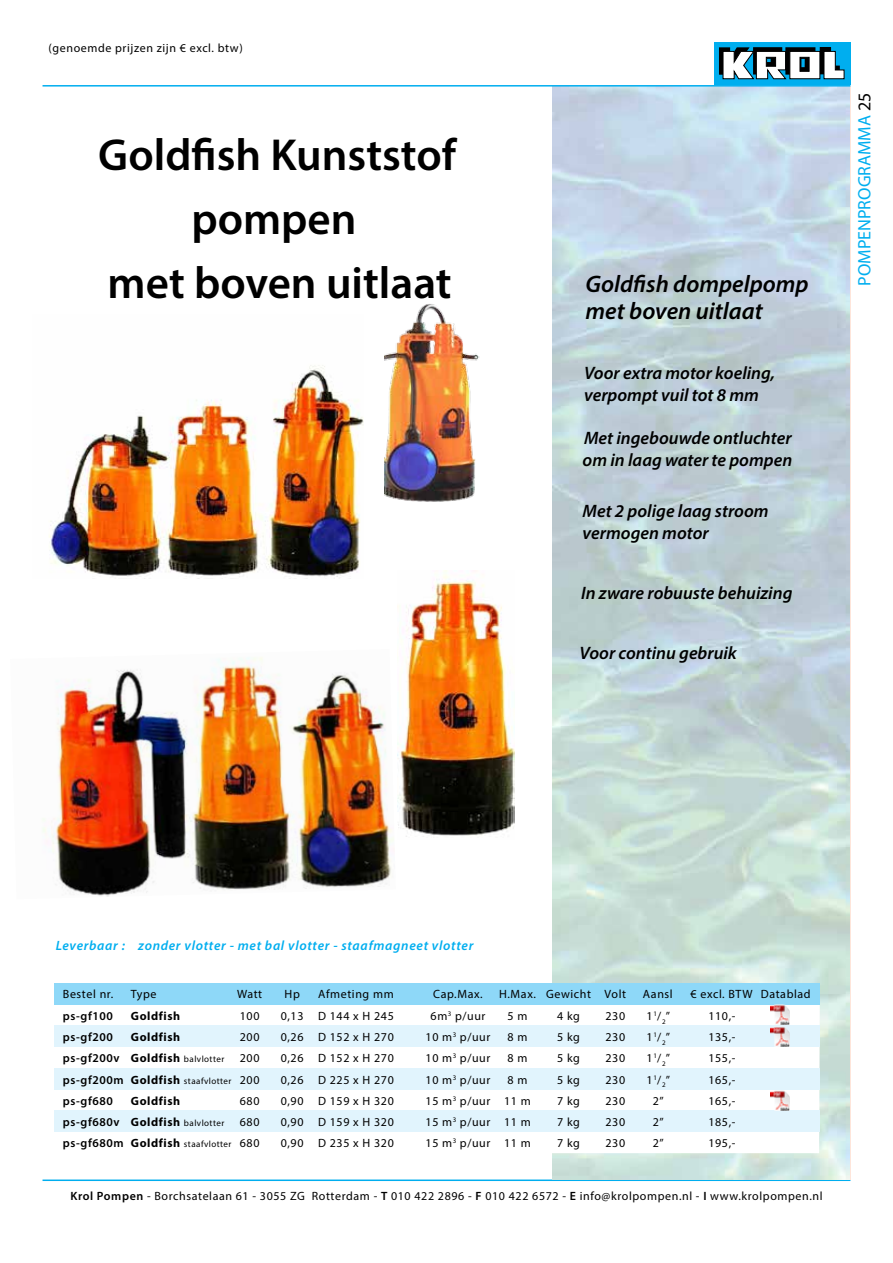
<style>
.page{position:relative;width:893px;height:1263px;background:#fff}
.page>*{position:absolute;margin:0;border:0;box-sizing:border-box;transform-origin:0 0}
.Koppen{font:600 45px "Myriad Pro";color:#000}
.kolom_heading{font:italic 600 24px/27px "Myriad Pro";color:#000}
.kolom_heading-2{font:italic 600 18px "Myriad Pro";color:#000}
.t1{font:18px "Myriad Pro";color:#00aeef}
.onderschriften{font:italic 600 13.5px "Myriad Pro";letter-spacing:.05em;color:#00aeef}
.balken_onderin{font:12px "Myriad Pro";letter-spacing:.05em;color:#000}
.t2{font:600 12px "Myriad Pro";letter-spacing:.05em;color:#000}
.t3{font:700 12px "Myriad Pro";letter-spacing:.05em;color:#000}
.t4{font:9px "Myriad Pro";letter-spacing:.05em;color:#000}
.s1{color:#000}
.s2{font-weight:600;font-size:12px}
.s3{font-weight:700;font-size:12px}
.s4{font-size:12px}
.s5{font-weight:600}
</style>
<div class="page">
<hr style="left:43px;top:1179px;width:807px;height:2px;background:#00aeef">
<div style="left:714px;top:43px;width:136px;height:42px;background:#00aeef"></div>
<svg style="left:719px;top:47px;width:126px;height:32px"></svg>
<hr style="left:43px;top:85px;width:807px;height:2px;background:#00aeef">
<svg style="left:54px;top:1004px;width:766px;height:149px"></svg>
<div style="left:54px;top:1068px;width:766px;height:21px;background:#e1f4fd"></div>
<div style="left:54px;top:1111px;width:766px;height:21px;background:#e1f4fd"></div>
<div style="left:54px;top:1025px;width:766px;height:22px;background:#e1f4fd"></div>
<div style="left:54px;top:983px;width:766px;height:21px;background:#8ed8f8"></div>
<img style="left:770px;top:1004px;width:20px;height:43px">
<img style="left:770px;top:1090px;width:20px;height:21px">
<img style="left:398px;top:570px;width:116px;height:267px">
<img style="left:385px;top:304px;width:95px;height:198px">
<img style="left:49px;top:365px;width:314px;height:212px">
<img style="left:43px;top:657px;width:351px;height:240px">
<p class="balken_onderin" style="left:48px;top:40px;width:196px">(genoemde prijzen zijn € excl. btw)</p>
<p class="Koppen" style="left:98px;top:126px;width:359px">Goldfish Kunststof</p>
<p class="Koppen" style="left:191px;top:190px;width:167px">pompen</p>
<p class="Koppen" style="left:108px;top:254px;width:346px">met boven uitlaat</p>
<p class="kolom_heading" style="left:586px;top:270px;width:225px">Goldfish dompelpomp met boven uitlaat</p>
<p class="kolom_heading-2" style="left:584px;top:362px;width:192px">Voor extra motor koeling,</p>
<p class="kolom_heading-2" style="left:584px;top:383px;width:176px">verpompt vuil tot 8 mm</p>
<p class="kolom_heading-2" style="left:584px;top:426px;width:209px">Met ingebouwde ontluchter</p>
<p class="kolom_heading-2" style="left:583px;top:448px;width:211px">om in laag water te pompen</p>
<p class="kolom_heading-2" style="left:583px;top:500px;width:187px">Met 2 polige laag stroom</p>
<p class="kolom_heading-2" style="left:583px;top:521px;width:128px">vermogen motor</p>
<p class="kolom_heading-2" style="left:581px;top:581px;width:213px">In zware robuuste behuizing</p>
<p class="kolom_heading-2" style="left:580px;top:641px;width:159px">Voor continu gebruik</p>
<h3 class="t1" style="left:853px;top:286px;width:194px;rotate:-90deg">POMPENPROGRAMMA <span class="s1">25</span></h3>
<p class="onderschriften" style="left:56px;top:937px;width:419px">Leverbaar : zonder vlotter - met bal vlotter - staafmagneet vlotter</p>
<p class="balken_onderin" style="left:63px;top:987px;width:52px">Bestel nr.</p>
<p class="balken_onderin" style="left:131px;top:987px;width:27px">Type</p>
<p class="balken_onderin" style="left:237px;top:987px;width:27px">Watt</p>
<p class="balken_onderin" style="left:284px;top:987px;width:17px">Hp</p>
<p class="balken_onderin" style="left:318px;top:987px;width:77px">Afmeting mm</p>
<p class="balken_onderin" style="left:433px;top:987px;width:51px">Cap.Max.</p>
<p class="balken_onderin" style="left:499px;top:987px;width:128px">H.Max. Gewicht Volt</p>
<p class="balken_onderin" style="left:643px;top:987px;width:31px">Aansl</p>
<p class="balken_onderin" style="left:691px;top:987px;width:122px">€ excl. BTW Datablad</p>
<p class="t2" style="left:63px;top:1008px;width:52px">ps-gf100</p>
<p class="t3" style="left:131px;top:1008px;width:51px">Goldfish</p>
<p class="balken_onderin" style="left:240px;top:1008px;width:21px">100</p>
<p class="balken_onderin" style="left:281px;top:1008px;width:115px">0,13 D 144 x H 245</p>
<p class="balken_onderin" style="left:431px;top:1008px;width:56px">6m<sup>3</sup> p/uur</p>
<p class="balken_onderin" style="left:508px;top:1008px;width:21px">5 m</p>
<p class="balken_onderin" style="left:557px;top:1008px;width:24px">4 kg</p>
<p class="balken_onderin" style="left:605px;top:1008px;width:21px">230</p>
<p class="balken_onderin" style="left:647px;top:1008px;width:25px">1<sup>1</sup>/<sub>2</sub>”</p>
<p class="balken_onderin" style="left:708px;top:1008px;width:29px">110,-</p>
<p class="t2" style="left:63px;top:1029px;width:52px">ps-gf200</p>
<p class="t3" style="left:131px;top:1029px;width:51px">Goldfish</p>
<p class="balken_onderin" style="left:240px;top:1029px;width:21px">200</p>
<p class="balken_onderin" style="left:281px;top:1029px;width:115px">0,26 D 152 x H 270</p>
<p class="balken_onderin" style="left:426px;top:1029px;width:66px">10 m<sup>3</sup> p/uur</p>
<p class="balken_onderin" style="left:508px;top:1029px;width:21px">8 m</p>
<p class="balken_onderin" style="left:557px;top:1029px;width:24px">5 kg</p>
<p class="balken_onderin" style="left:605px;top:1029px;width:21px">230</p>
<p class="balken_onderin" style="left:647px;top:1029px;width:25px">1<sup>1</sup>/<sub>2</sub>”</p>
<p class="balken_onderin" style="left:708px;top:1029px;width:29px">135,-</p>
<p class="t4" style="left:63px;top:1054px;width:163px"><span class="s2">ps-gf200v</span> <span class="s3">Goldfish</span> balvlotter</p>
<p class="balken_onderin" style="left:240px;top:1051px;width:21px">200</p>
<p class="balken_onderin" style="left:281px;top:1051px;width:115px">0,26 D 152 x H 270</p>
<p class="balken_onderin" style="left:426px;top:1051px;width:66px">10 m<sup>3</sup> p/uur</p>
<p class="balken_onderin" style="left:508px;top:1051px;width:21px">8 m</p>
<p class="balken_onderin" style="left:557px;top:1051px;width:24px">5 kg</p>
<p class="balken_onderin" style="left:605px;top:1051px;width:21px">230</p>
<p class="balken_onderin" style="left:647px;top:1051px;width:25px">1<sup>1</sup>/<sub>2</sub>”</p>
<p class="balken_onderin" style="left:708px;top:1051px;width:29px">155,-</p>
<p class="t4" style="left:63px;top:1075px;width:198px"><span class="s2">ps-gf200m</span> <span class="s3">Goldfish</span> staafvlotter <span class="s4">200</span></p>
<p class="balken_onderin" style="left:281px;top:1072px;width:115px">0,26 D 225 x H 270</p>
<p class="balken_onderin" style="left:426px;top:1072px;width:66px">10 m<sup>3</sup> p/uur</p>
<p class="balken_onderin" style="left:508px;top:1072px;width:21px">8 m</p>
<p class="balken_onderin" style="left:557px;top:1072px;width:24px">5 kg</p>
<p class="balken_onderin" style="left:605px;top:1072px;width:21px">230</p>
<p class="balken_onderin" style="left:647px;top:1072px;width:25px">1<sup>1</sup>/<sub>2</sub>”</p>
<p class="balken_onderin" style="left:708px;top:1072px;width:29px">165,-</p>
<p class="t2" style="left:63px;top:1093px;width:52px">ps-gf680</p>
<p class="t3" style="left:131px;top:1093px;width:51px">Goldfish</p>
<p class="balken_onderin" style="left:240px;top:1093px;width:21px">680</p>
<p class="balken_onderin" style="left:281px;top:1093px;width:115px">0,90 D 159 x H 320</p>
<p class="balken_onderin" style="left:426px;top:1093px;width:107px">15 m<sup>3</sup> p/uur 11 m</p>
<p class="balken_onderin" style="left:557px;top:1093px;width:24px">7 kg</p>
<p class="balken_onderin" style="left:605px;top:1093px;width:21px">230</p>
<p class="balken_onderin" style="left:653px;top:1093px;width:13px">2”</p>
<p class="balken_onderin" style="left:708px;top:1093px;width:29px">165,-</p>
<p class="t4" style="left:63px;top:1117px;width:163px"><span class="s2">ps-gf680v</span> <span class="s3">Goldfish</span> balvlotter</p>
<p class="balken_onderin" style="left:240px;top:1114px;width:21px">680</p>
<p class="balken_onderin" style="left:281px;top:1114px;width:115px">0,90 D 159 x H 320</p>
<p class="balken_onderin" style="left:426px;top:1114px;width:107px">15 m<sup>3</sup> p/uur 11 m</p>
<p class="balken_onderin" style="left:557px;top:1114px;width:24px">7 kg</p>
<p class="balken_onderin" style="left:605px;top:1114px;width:21px">230</p>
<p class="balken_onderin" style="left:653px;top:1114px;width:13px">2”</p>
<p class="balken_onderin" style="left:708px;top:1114px;width:29px">185,-</p>
<p class="t4" style="left:63px;top:1139px;width:198px"><span class="s2">ps-gf680m</span> <span class="s3">Goldfish</span> staafvlotter <span class="s4">680</span></p>
<p class="balken_onderin" style="left:281px;top:1136px;width:115px">0,90 D 235 x H 320</p>
<p class="balken_onderin" style="left:426px;top:1136px;width:107px">15 m<sup>3</sup> p/uur 11 m</p>
<p class="balken_onderin" style="left:557px;top:1136px;width:24px">7 kg</p>
<p class="balken_onderin" style="left:605px;top:1136px;width:21px">230</p>
<p class="balken_onderin" style="left:653px;top:1136px;width:13px">2”</p>
<p class="balken_onderin" style="left:708px;top:1136px;width:29px">195,-</p>
<p class="balken_onderin" style="left:70px;top:1188px;width:754px"><span class="s5">Krol Pompen</span> - Borchsatelaan 61 - 3055 ZG Rotterdam - <span class="s5">T</span> 010 422 2896 - <span class="s5">F</span> 010 422 6572 - <span class="s5">E</span> info@krolpompen.nl - <span class="s5">I</span> www.krolpompen.nl</p>
</div>
